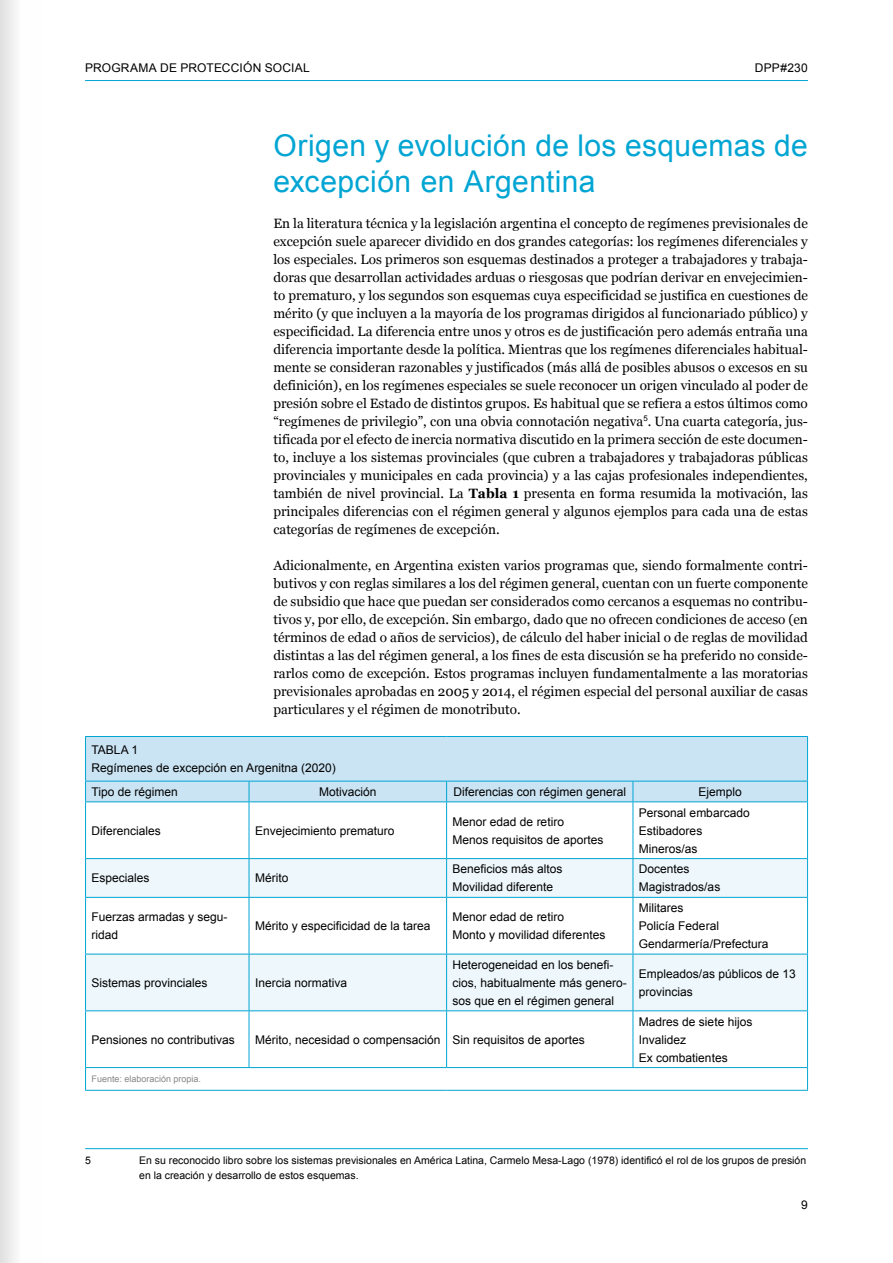
<style>
.page{position:relative;width:893px;height:1263px;background:#fff}
.page>*{position:absolute;margin:0;border:0;box-sizing:border-box;transform-origin:0 0}
.t1{font:30px/36px "Arial";letter-spacing:.015em;color:#00a5d3}
.t2{font:13.5px/18px "Georgia";color:#000;text-align:justify}
.t3{font:12px/18px "Arial";color:#000}
.t4{font:10.5px/15px "Arial";color:#000}
.t5{font:9px "Arial";color:#878787}
.s1{font-weight:700}
</style>
<div class="page">
<hr style="left:85px;top:80px;width:723px;height:1px;background:#00a5d3">
<hr style="left:85px;top:1148px;width:723px;height:1px;background:#00a5d3">
<div style="left:1px;top:0;width:41px;height:1263px;background:linear-gradient(to right,#e8e8e8,#fff)"></div>
<div style="left:86px;top:737px;width:721px;height:64px;background:#cbe4f4"></div>
<svg style="left:86px;top:859px;width:721px;height:151px;fill:#eef7fc"></svg>
<hr style="left:807px;top:737px;width:1px;height:44px;background:#00a5d3">
<hr style="left:85px;top:781px;width:164px;height:1px;background:#00a5d3">
<svg style="left:85px;top:781px;width:1px;height:20px"></svg>
<hr style="left:249px;top:781px;width:198px;height:1px;background:#00a5d3">
<svg style="left:249px;top:781px;width:1px;height:20px"></svg>
<hr style="left:447px;top:781px;width:186px;height:1px;background:#00a5d3">
<svg style="left:446px;top:781px;width:1px;height:20px"></svg>
<hr style="left:633px;top:781px;width:175px;height:1px;background:#00a5d3">
<svg style="left:633px;top:781px;width:1px;height:20px"></svg>
<svg style="left:807px;top:781px;width:1px;height:20px"></svg>
<hr style="left:85px;top:801px;width:164px;height:1px;background:#00a5d3">
<hr style="left:85px;top:802px;width:1px;height:56px;background:#00a5d3">
<hr style="left:249px;top:801px;width:198px;height:1px;background:#00a5d3">
<hr style="left:249px;top:802px;width:1px;height:56px;background:#00a5d3">
<hr style="left:447px;top:801px;width:186px;height:1px;background:#00a5d3">
<hr style="left:446px;top:802px;width:1px;height:56px;background:#00a5d3">
<hr style="left:633px;top:801px;width:175px;height:1px;background:#00a5d3">
<hr style="left:633px;top:802px;width:1px;height:56px;background:#00a5d3">
<hr style="left:807px;top:802px;width:1px;height:56px;background:#00a5d3">
<hr style="left:85px;top:858px;width:164px;height:1px;background:#00a5d3">
<hr style="left:85px;top:859px;width:1px;height:38px;background:#00a5d3">
<hr style="left:249px;top:858px;width:198px;height:1px;background:#00a5d3">
<hr style="left:249px;top:859px;width:1px;height:38px;background:#00a5d3">
<hr style="left:447px;top:858px;width:186px;height:1px;background:#00a5d3">
<hr style="left:446px;top:859px;width:1px;height:38px;background:#00a5d3">
<hr style="left:633px;top:858px;width:175px;height:1px;background:#00a5d3">
<hr style="left:633px;top:859px;width:1px;height:38px;background:#00a5d3">
<hr style="left:807px;top:859px;width:1px;height:38px;background:#00a5d3">
<hr style="left:85px;top:897px;width:164px;height:1px;background:#00a5d3">
<hr style="left:85px;top:898px;width:1px;height:56px;background:#00a5d3">
<hr style="left:249px;top:897px;width:198px;height:1px;background:#00a5d3">
<hr style="left:249px;top:898px;width:1px;height:56px;background:#00a5d3">
<hr style="left:447px;top:897px;width:186px;height:1px;background:#00a5d3">
<hr style="left:446px;top:898px;width:1px;height:56px;background:#00a5d3">
<hr style="left:633px;top:897px;width:175px;height:1px;background:#00a5d3">
<hr style="left:633px;top:898px;width:1px;height:56px;background:#00a5d3">
<hr style="left:807px;top:898px;width:1px;height:56px;background:#00a5d3">
<hr style="left:85px;top:954px;width:164px;height:1px;background:#00a5d3">
<hr style="left:85px;top:954px;width:1px;height:56px;background:#00a5d3">
<hr style="left:249px;top:954px;width:198px;height:1px;background:#00a5d3">
<hr style="left:249px;top:954px;width:1px;height:56px;background:#00a5d3">
<hr style="left:447px;top:954px;width:186px;height:1px;background:#00a5d3">
<hr style="left:446px;top:954px;width:1px;height:56px;background:#00a5d3">
<hr style="left:633px;top:954px;width:175px;height:1px;background:#00a5d3">
<hr style="left:633px;top:954px;width:1px;height:56px;background:#00a5d3">
<hr style="left:807px;top:954px;width:1px;height:56px;background:#00a5d3">
<hr style="left:85px;top:1010px;width:164px;height:1px;background:#00a5d3">
<hr style="left:85px;top:1011px;width:1px;height:56px;background:#00a5d3">
<hr style="left:249px;top:1010px;width:198px;height:1px;background:#00a5d3">
<hr style="left:249px;top:1011px;width:1px;height:56px;background:#00a5d3">
<hr style="left:447px;top:1010px;width:186px;height:1px;background:#00a5d3">
<hr style="left:446px;top:1011px;width:1px;height:56px;background:#00a5d3">
<hr style="left:633px;top:1010px;width:175px;height:1px;background:#00a5d3">
<hr style="left:633px;top:1011px;width:1px;height:56px;background:#00a5d3">
<hr style="left:807px;top:1011px;width:1px;height:56px;background:#00a5d3">
<hr style="left:85px;top:1067px;width:164px;height:1px;background:#00a5d3">
<svg style="left:85px;top:1068px;width:1px;height:22px"></svg>
<hr style="left:249px;top:1067px;width:198px;height:1px;background:#00a5d3">
<hr style="left:447px;top:1067px;width:186px;height:1px;background:#00a5d3">
<hr style="left:633px;top:1067px;width:175px;height:1px;background:#00a5d3">
<svg style="left:807px;top:1068px;width:1px;height:22px"></svg>
<hr style="left:85px;top:1090px;width:164px;height:1px;background:#00a5d3">
<hr style="left:249px;top:1090px;width:198px;height:1px;background:#00a5d3">
<hr style="left:447px;top:1090px;width:186px;height:1px;background:#00a5d3">
<hr style="left:633px;top:1090px;width:175px;height:1px;background:#00a5d3">
<hr style="left:85px;top:736px;width:164px;height:1px;background:#00a5d3">
<hr style="left:85px;top:737px;width:1px;height:44px;background:#00a5d3">
<hr style="left:249px;top:736px;width:198px;height:1px;background:#00a5d3">
<hr style="left:447px;top:736px;width:186px;height:1px;background:#00a5d3">
<hr style="left:633px;top:736px;width:175px;height:1px;background:#00a5d3">
<p class="t3" style="left:85px;top:58px;width:226px">PROGRAMA DE PROTECCIÓN SOCIAL</p>
<p class="t3" style="left:755px;top:58px;width:54px">DPP#230</p>
<h1 class="t1" style="left:273px;top:127px;width:536px">Origen y evolución de los esquemas de excepción en Argentina</h1>
<p class="t2" style="left:273px;top:214px;width:536px">En la literatura técnica y la legislación argentina el concepto de regímenes previsionales de excepción suele aparecer dividido en dos grandes categorías: los regímenes diferenciales y los especiales. Los primeros son esquemas destinados a proteger a trabajadores y trabaja&shy;doras que desarrollan actividades arduas o riesgosas que podrían derivar en envejecimien&shy;to prematuro, y los segundos son esquemas cuya especificidad se justifica en cuestiones de mérito (y que incluyen a la mayoría de los programas dirigidos al funcionariado público) y especificidad. La diferencia entre unos y otros es de justificación pero además entraña una diferencia importante desde la política. Mientras que los regímenes diferenciales habitual&shy;mente se consideran razonables y justificados (más allá de posibles abusos o excesos en su definición), en los regímenes especiales se suele reconocer un origen vinculado al poder de presión sobre el Estado de distintos grupos. Es habitual que se refiera a estos últimos como “regímenes de privilegio”, con una obvia connotación negativa<sup>5</sup>. Una cuarta categoría, jus&shy;tificada por el efecto de inercia normativa discutido en la primera sección de este documen&shy;to, incluye a los sistemas provinciales (que cubren a trabajadores y trabajadoras públicas provinciales y municipales en cada provincia) y a las cajas profesionales independientes, también de nivel provincial. La <span class="s1">Tabla 1</span> presenta en forma resumida la motivación, las principales diferencias con el régimen general y algunos ejemplos para cada una de estas categorías de regímenes de excepción.</p>
<p class="t2" style="left:273px;top:556px;width:536px">Adicionalmente, en Argentina existen varios programas que, siendo formalmente contri&shy;butivos y con reglas similares a los del régimen general, cuentan con un fuerte componente de subsidio que hace que puedan ser considerados como cercanos a esquemas no contribu&shy;tivos y, por ello, de excepción. Sin embargo, dado que no ofrecen condiciones de acceso (en términos de edad o años de servicios), de cálculo del haber inicial o de reglas de movilidad distintas a las del régimen general, a los fines de esta discusión se ha preferido no conside&shy;rarlos como de excepción. Estos programas incluyen fundamentalmente a las moratorias previsionales aprobadas en 2005 y 2014, el régimen especial del personal auxiliar de casas particulares y el régimen de monotributo.</p>
<p class="t3" style="left:92px;top:741px;width:246px">TABLA 1<br>Regímenes de excepción en Argenitna (2020)</p>
<p class="t3" style="left:92px;top:783px;width:88px">Tipo de régimen</p>
<p class="t3" style="left:319px;top:783px;width:59px">Motivación</p>
<p class="t3" style="left:453px;top:783px;width:174px">Diferencias con régimen general</p>
<p class="t3" style="left:699px;top:783px;width:45px">Ejemplo</p>
<p class="t3" style="left:92px;top:821px;width:71px">Diferenciales</p>
<p class="t3" style="left:255px;top:821px;width:141px">Envejecimiento prematuro</p>
<p class="t3" style="left:453px;top:812px;width:152px">Menor edad de retiro<br>Menos requisitos de aportes</p>
<p class="t3" style="left:639px;top:803px;width:112px">Personal embarcado<br>Estibadores<br>Mineros/as</p>
<p class="t3" style="left:92px;top:869px;width:60px">Especiales</p>
<p class="t3" style="left:255px;top:869px;width:35px">Mérito</p>
<p class="t3" style="left:453px;top:860px;width:112px">Beneficios más altos<br>Movilidad diferente</p>
<p class="t3" style="left:639px;top:860px;width:83px">Docentes<br>Magistrados/as</p>
<p class="t3" style="left:92px;top:908px;width:138px">Fuerzas armadas y segu&shy;ridad</p>
<p class="t3" style="left:255px;top:917px;width:177px">Mérito y especificidad de la tarea</p>
<p class="t3" style="left:453px;top:908px;width:154px">Menor edad de retiro<br>Monto y movilidad diferentes</p>
<p class="t3" style="left:639px;top:899px;width:131px">Militares<br>Policía Federal<br>Gendarmería/Prefectura</p>
<p class="t3" style="left:92px;top:974px;width:118px">Sistemas provinciales</p>
<p class="t3" style="left:255px;top:974px;width:94px">Inercia normativa</p>
<p class="t3" style="left:453px;top:956px;width:176px">Heterogeneidad en los benefi&shy;cios, habitualmente más genero&shy;sos que en el régimen general</p>
<p class="t3" style="left:639px;top:965px;width:158px">Empleados/as públicos de 13 provincias</p>
<p class="t3" style="left:92px;top:1030px;width:145px">Pensiones no contributivas</p>
<p class="t3" style="left:255px;top:1030px;width:331px">Mérito, necesidad o compensación Sin requisitos de aportes</p>
<p class="t5" style="left:92px;top:1073px;width:111px">Fuente: elaboración propia.</p>
<p class="t3" style="left:639px;top:1012px;width:115px">Madres de siete hijos<br>Invalidez<br>Ex combatientes</p>
<p class="t4" style="left:85px;top:1152px;width:7px">5</p>
<p class="t4" style="left:139px;top:1152px;width:669px">En su reconocido libro sobre los sistemas previsionales en América Latina, Carmelo Mesa-Lago (1978) identificó el rol de los grupos de presión en la creación y desarrollo de estos esquemas.</p>
<p class="t3" style="left:801px;top:1196px;width:8px">9</p>
</div>
